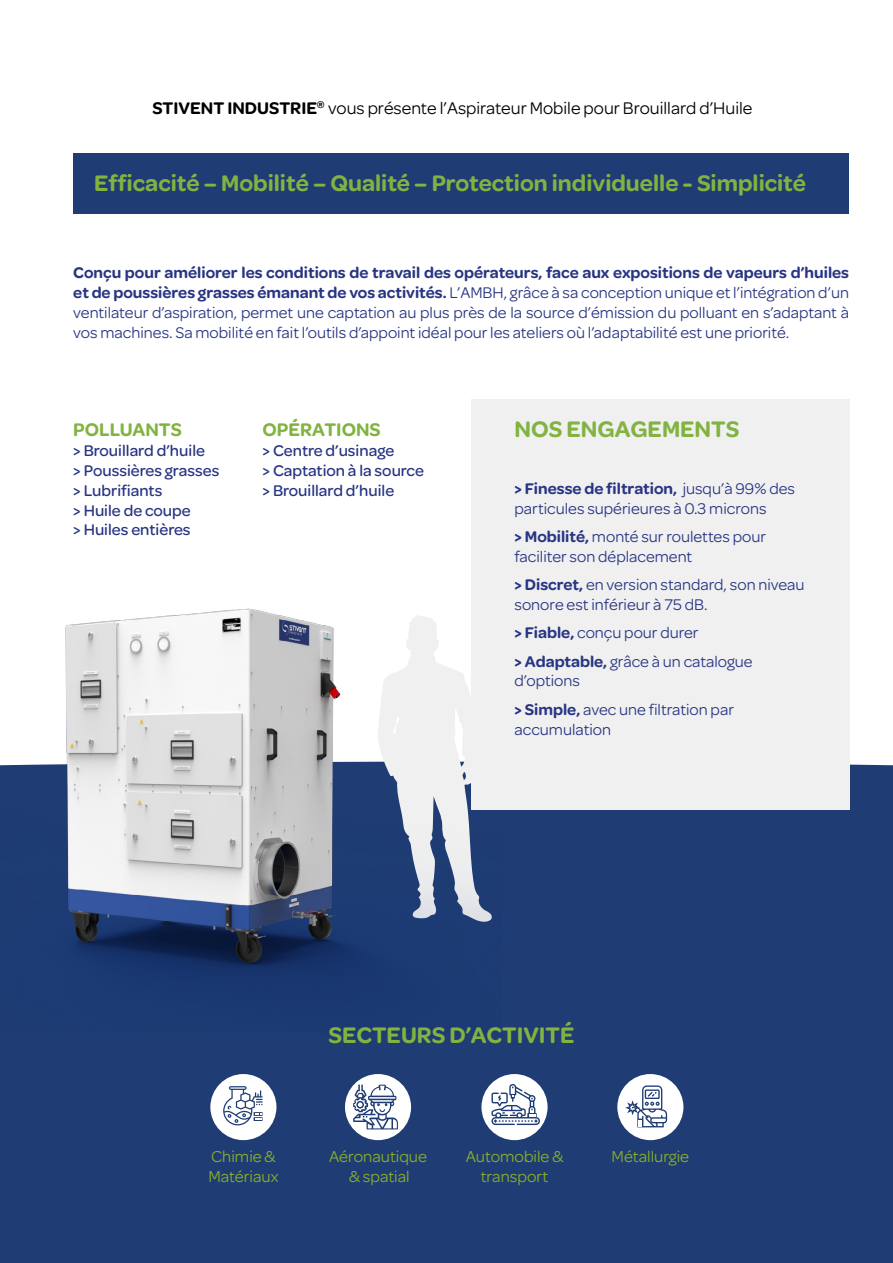
<style>
.page{position:relative;width:893px;height:1263px;background:#fff}
.page>*{position:absolute;margin:0;border:0;box-sizing:border-box;transform-origin:0 0}
.t1{font:600 24px "Omnes";color:#82b340}
.t2{font:600 19.5px "Omnes";color:#82b340}
.t3{font:18px "Omnes";color:#000}
.t4{font:16.8px/20.1px "Omnes";color:#88b027;text-align:center}
.t5{font:16.5px/19.8px "Omnes";color:#283583}
.t6{font:500 16.5px/19.8px "Omnes";color:#283583}
.s1{font-weight:600}
</style>
<div class="page">
<div style="left:0;top:760px;width:893px;height:503px;background:#1f3d74"></div>
<div style="left:73px;top:153px;width:776px;height:61px;background:#1f3d74"></div>
<div style="left:471px;top:399px;width:378px;height:410px;background:#f0f0f0"></div>
<img style="left:0;top:608px;width:501px;height:424px">
<svg style="left:345px;top:1074px;width:66px;height:66px"></svg>
<svg style="left:210px;top:1074px;width:66px;height:66px"></svg>
<svg style="left:617px;top:1074px;width:66px;height:66px"></svg>
<svg style="left:481px;top:1074px;width:67px;height:66px"></svg>
<p class="t3" style="left:152px;top:96px;width:601px"><span class="s1">STIVENT INDUSTRIE</span><sup>®</sup> vous présente l’Aspirateur Mobile pour Brouillard d’Huile</p>
<h1 class="t1" style="left:94px;top:166px;width:713px">Efficacité – Mobilité – Qualité – Protection individuelle - Simplicité</h1>
<p class="t5" style="left:73px;top:262px;width:777px;text-align:justify"><span class="s1">Conçu pour améliorer les conditions de travail des opérateurs, face aux expositions de vapeurs d’huiles et de poussières grasses émanant de vos activités.</span> L’AMBH, grâce à sa conception unique et l’intégration d’un ventilateur d’aspiration, permet une captation au plus près de la source d’émission du polluant en s’adaptant à vos machines. Sa mobilité en fait l’outils d’appoint idéal pour les ateliers où l’adaptabilité est une priorité.</p>
<p class="t2" style="left:73px;top:416px;width:110px">POLLUANTS</p>
<p class="t6" style="left:73px;top:440px;width:148px">&gt; Brouillard d’huile<br>&gt; Poussières grasses &gt; Lubrifiants<br>&gt; Huile de coupe<br>&gt; Huiles entières</p>
<p class="t2" style="left:263px;top:416px;width:120px">OPÉRATIONS</p>
<p class="t6" style="left:263px;top:440px;width:163px">&gt; Centre d’usinage<br>&gt; Captation à la source &gt; Brouillard d’huile</p>
<h1 class="t1" style="left:514px;top:412px;width:226px">NOS ENGAGEMENTS</h1>
<p class="t5" style="left:514px;top:478px;width:282px"><span class="s1">&gt; Finesse de filtration,</span> jusqu’à 99% des particules supérieures à 0.3 microns</p>
<p class="t5" style="left:514px;top:526px;width:253px"><span class="s1">&gt; Mobilité,</span> monté sur roulettes pour faciliter son déplacement</p>
<p class="t5" style="left:514px;top:574px;width:292px"><span class="s1">&gt; Discret,</span> en version standard, son niveau sonore est inférieur à 75 dB.</p>
<p class="t5" style="left:514px;top:618px;width:240px;line-height:28.3px"><span class="s1">&gt; Fiable,</span> conçu pour durer<br><span class="s1">&gt; Adaptable,</span> grâce à un catalogue</p>
<p class="t5" style="left:514px;top:666px;width:221px;line-height:28.3px">d’options<br><span class="s1">&gt; Simple,</span> avec une filtration par</p>
<p class="t5" style="left:514px;top:718px;width:98px">accumulation</p>
<h1 class="t1" style="left:329px;top:1018px;width:247px">SECTEURS D’ACTIVITÉ</h1>
<p class="t4" style="left:208px;top:1145px;width:72px;text-align:left">Chimie &amp;<br>Matériaux</p>
<p class="t4" style="left:466px;top:1145px;width:99px">Automobile &amp;</p>
<p class="t4" style="left:612px;top:1145px;width:79px">Métallurgie</p>
<p class="t4" style="left:329px;top:1145px;width:99px">Aéronautique &amp; spatial</p>
<p class="t4" style="left:481px;top:1165px;width:69px">transport</p>
</div>
